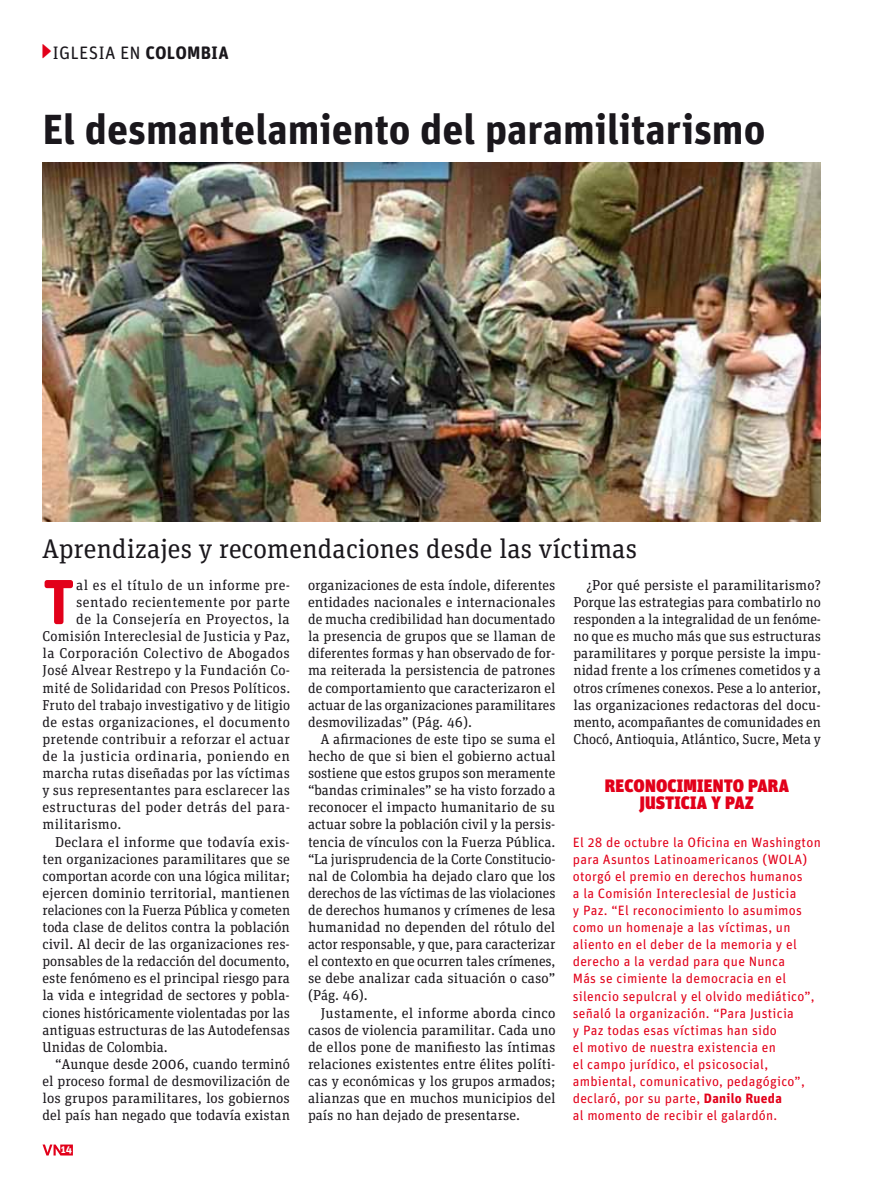
<style>
.page{position:relative;width:872px;height:1191px;background:#fff}
.page>*{position:absolute;margin:0;border:0;box-sizing:border-box;transform-origin:0 0}
.t1{font:700 63.45px "Unit Rounded OT";color:#e2001a}
.t2{font:700 42px "Unit OT";color:#1a171c}
.t3{font:27px "Unit Slab OT";color:#1a171c}
.t4{font:900 18px/17.1px "Unit OT";letter-spacing:.01em;color:#e2001a;text-align:center}
.t5{font:18px "Unit Rounded OT";letter-spacing:.01em;color:#1a171c}
.t6{font:14.25px/17.1px "Unit Slab OT";color:#1a171c;text-align:justify}
.t7{font:14.25px "Unit Slab OT";letter-spacing:.02em;color:#1a171c}
.t8{font:14.25px "Unit Slab OT";letter-spacing:.025em;color:#1a171c}
.t9{font:14.25px "Unit Slab OT";letter-spacing:.03em;color:#1a171c}
.t10{font:13.5px/17.1px "Unit OT";letter-spacing:.02em;color:#e2001a}
.t11{font:700 10.5px "Unit Rounded OT";color:#fff}
.s1{font-size:32.55px;color:#e2001a}
.s2{font-weight:700}
</style>
<div class="page">
<svg style="left:43px;top:1144px;width:30px;height:11px"></svg>
<img style="left:43px;top:162px;width:778px;height:359px">
<p class="t5" style="left:41px;top:42px;width:189px"><span class="s1">▶</span>iGlESia EN <span class="s2">COLOMBIA</span></p>
<h2 class="t2" style="left:43px;top:104px;width:724px">El desmantelamiento del paramilitarismo</h2>
<h3 class="t3" style="left:43px;top:532px;width:596px">Aprendizajes y recomendaciones desde las víctimas</h3>
<h1 class="t1" style="left:43px;top:563px;width:34px">T</h1>
<p class="t6" style="left:76px;top:576px;width:215px">al es el título de un informe pre-</p>
<p class="t6" style="left:76px;top:593px;width:215px">sentado recientemente por parte</p>
<p class="t8" style="left:76px;top:610px;width:215px">de la Consejería en proyectos, la</p>
<p class="t6" style="left:43px;top:627px;width:249px">Comisión intereclesial de Justicia y paz,</p>
<p class="t8" style="left:43px;top:644px;width:249px">la Corporación Colectivo de Abogados</p>
<p class="t7" style="left:43px;top:661px;width:249px">José Alvear restrepo y la Fundación Co-</p>
<p class="t6" style="left:43px;top:679px;width:249px">mité de solidaridad con presos políticos.</p>
<p class="t6" style="left:43px;top:696px;width:249px">Fruto del trabajo investigativo y de litigio</p>
<p class="t7" style="left:43px;top:713px;width:249px">de estas organizaciones, el documento</p>
<p class="t7" style="left:43px;top:730px;width:249px">pretende contribuir a reforzar el actuar</p>
<p class="t9" style="left:43px;top:747px;width:249px">de la justicia ordinaria, poniendo en</p>
<p class="t6" style="left:43px;top:764px;width:249px">marcha rutas diseñadas por las víctimas</p>
<p class="t6" style="left:43px;top:781px;width:249px">y sus representantes para esclarecer las</p>
<p class="t8" style="left:43px;top:798px;width:249px">estructuras del poder detrás del para-</p>
<p class="t6" style="left:43px;top:815px;width:80px">militarismo.</p>
<p class="t6" style="left:55px;top:832px;width:236px">Declara el informe que todavía exis-</p>
<p class="t6" style="left:43px;top:850px;width:249px">ten organizaciones paramilitares que se</p>
<p class="t6" style="left:43px;top:867px;width:249px">comportan acorde con una lógica militar;</p>
<p class="t6" style="left:43px;top:884px;width:249px">ejercen dominio territorial, mantienen</p>
<p class="t6" style="left:43px;top:901px;width:249px">relaciones con la Fuerza pública y cometen</p>
<p class="t6" style="left:43px;top:918px;width:249px">toda clase de delitos contra la población</p>
<p class="t6" style="left:43px;top:935px;width:249px">civil. Al decir de las organizaciones res-</p>
<p class="t6" style="left:43px;top:952px;width:249px">ponsables de la redacción del documento,</p>
<p class="t6" style="left:43px;top:969px;width:249px">este fenómeno es el principal riesgo para</p>
<p class="t6" style="left:43px;top:986px;width:249px">la vida e integridad de sectores y pobla-</p>
<p class="t6" style="left:43px;top:1003px;width:249px">ciones históricamente violentadas por las</p>
<p class="t6" style="left:43px;top:1021px;width:249px">antiguas estructuras de las Autodefensas</p>
<p class="t6" style="left:43px;top:1038px;width:127px">unidas de Colombia.</p>
<p class="t6" style="left:55px;top:1055px;width:236px">“Aunque desde 2006, cuando terminó</p>
<p class="t6" style="left:43px;top:1072px;width:249px">el proceso formal de desmovilización de</p>
<p class="t6" style="left:43px;top:1089px;width:249px">los grupos paramilitares, los gobiernos</p>
<p class="t6" style="left:43px;top:1106px;width:249px">del país han negado que todavía existan</p>
<p class="t11" style="left:61px;top:1143px;width:13px">14</p>
<p class="t6" style="left:308px;top:576px;width:249px">organizaciones de esta índole, diferentes entidades nacionales e internacionales de mucha credibilidad han documentado la presencia de grupos que se llaman de diferentes formas y han observado de for&shy;ma reiterada la persistencia de patrones de comportamiento que caracterizaron el actuar de las organizaciones paramilitares desmovilizadas” (pág. 46).</p>
<p class="t6" style="left:308px;top:730px;width:249px;text-indent:13px">A afirmaciones de este tipo se suma el hecho de que si bien el gobierno actual sostiene que estos grupos son meramente “bandas criminales” se ha visto forzado a reconocer el impacto humanitario de su actuar sobre la población civil y la persis&shy;tencia de vínculos con la Fuerza pública. “la jurisprudencia de la Corte Constitucio&shy;nal de Colombia ha dejado claro que los derechos de las víctimas de las violaciones de derechos humanos y crímenes de lesa humanidad no dependen del rótulo del actor responsable, y que, para caracterizar el contexto en que ocurren tales crímenes, se debe analizar cada situación o caso” (pág. 46).</p>
<p class="t6" style="left:308px;top:1003px;width:249px;text-indent:13px">Justamente, el informe aborda cinco casos de violencia paramilitar. Cada uno de ellos pone de manifiesto las íntimas relaciones existentes entre élites políti&shy;cas y económicas y los grupos armados; alianzas que en muchos municipios del país no han dejado de presentarse.</p>
<p class="t6" style="left:573px;top:576px;width:249px;text-indent:13px">¿por qué persiste el paramilitarismo? porque las estrategias para combatirlo no responden a la integralidad de un fenóme&shy;no que es mucho más que sus estructuras paramilitares y porque persiste la impu&shy;nidad frente a los crímenes cometidos y a otros crímenes conexos. pese a lo anterior, las organizaciones redactoras del docu&shy;mento, acompañantes de comunidades en Chocó, Antioquia, Atlántico, sucre, Meta y</p>
<p class="t4" style="left:605px;top:777px;width:186px">RECONOCIMIENTO PARA<br>JUSTICIA Y PAZ</p>
<p class="t10" style="left:573px;top:833px;width:249px">El 28 de octubre la Oficina en Washington para Asuntos Latinoamericanos (WOLA) otorgó el premio en derechos humanos<br>a la Comisión Intereclesial de Justicia<br>y Paz. “El reconocimiento lo asumimos como un homenaje a las víctimas, un aliento en el deber de la memoria y el derecho a la verdad para que Nunca<br>Más se cimiente la democracia en el silencio sepulcral y el olvido mediático”, señaló la organización. “Para Justicia<br>y Paz todas esas víctimas han sido<br>el motivo de nuestra existencia en<br>el campo jurídico, el psicosocial, ambiental, comunicativo, pedagógico”, declaró, por su parte, <span class="s2">Danilo Rueda<br></span>al momento de recibir el galardón.</p>
</div>
